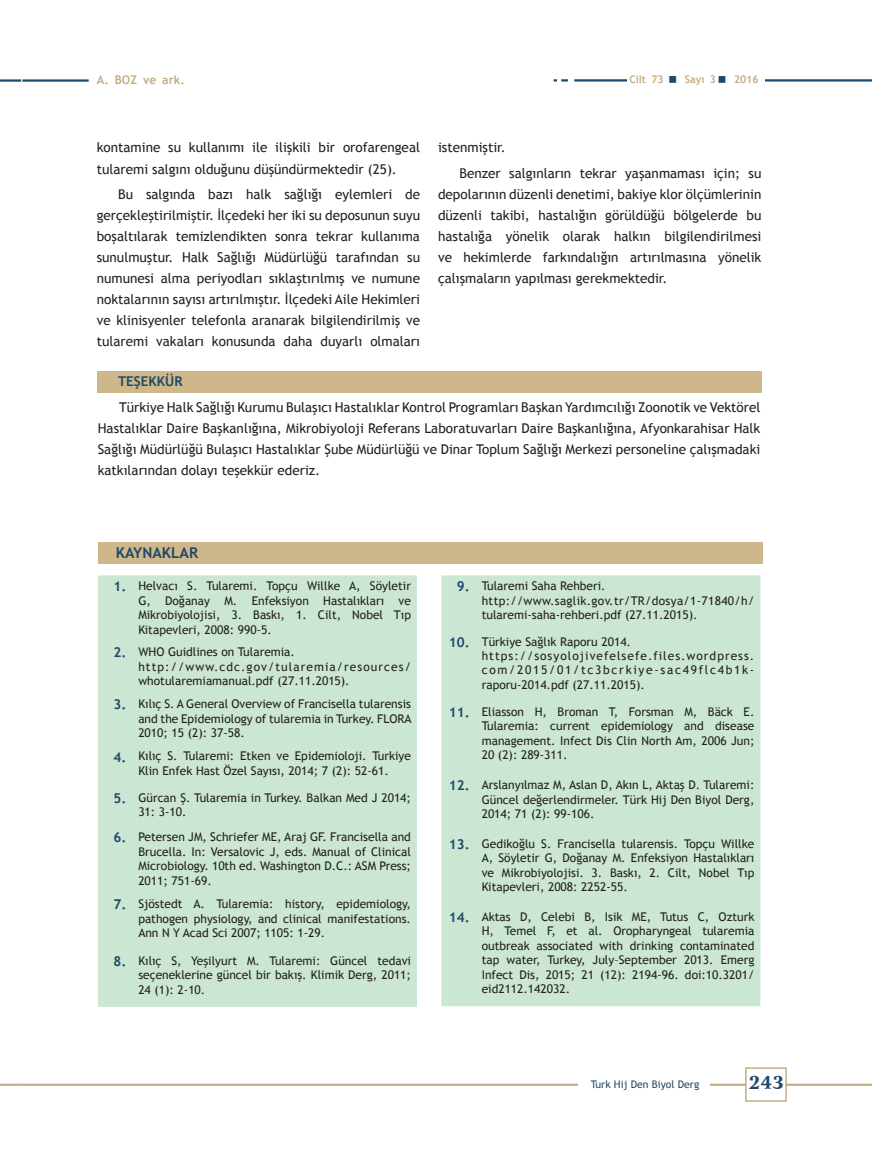
<style>
.page{position:relative;width:872px;height:1170px;background:#fff}
.page>*{position:absolute;margin:0;border:0;box-sizing:border-box;transform-origin:0 0}
.t1{font:900 18px "Arrus BT";color:#244a67}
.metin{font:700 15px "Trebuchet MS";color:#1e4967}
.t2{font:13.5px/21px "Trebuchet MS";color:#231f20;text-align:justify}
.metin-2{font:700 13.5px "Trebuchet MS";color:#1e4967}
.metin-3{font:12px/14.4px "Trebuchet MS";color:#231f20;text-align:justify}
.metin-4{font:12px/14.4px "Trebuchet MS";letter-spacing:.085em;color:#231f20}
.metin-5{font:700 12px "Trebuchet MS";color:#c4ae83}
.t3{font:10.5px "Trebuchet MS";color:#244a67}
.t4{font:700 10.5px "Trebuchet MS";color:#c4ae83}
</style>
<div class="page">
<hr style="left:21px;top:1083px;width:851px;height:2px;background:#c4ae83">
<div style="left:745px;top:1067px;width:42px;height:34px;background:#fff;border:2px solid #c4ae83"></div>
<div style="left:578px;top:1077px;width:132px;height:17px;background:#fff"></div>
<hr style="left:0;top:1083px;width:21px;height:2px;background:#c4ae83">
<hr style="left:553px;top:79px;width:319px;height:2px;background:#1e4967">
<div style="left:627px;top:73px;width:138px;height:13px;background:#fff"></div>
<svg style="left:568px;top:79px;width:6px;height:2px"></svg>
<hr style="left:0;top:79px;width:21px;height:3px;background:#1e4967">
<hr style="left:22px;top:79px;width:67px;height:3px;background:#1e4967">
<div style="left:97px;top:371px;width:664px;height:21px;background:#ceb78a"></div>
<div style="left:98px;top:542px;width:664px;height:21px;background:#ceb78a"></div>
<div style="left:98px;top:575px;width:319px;height:431px;background:#cbe6d3"></div>
<div style="left:441px;top:575px;width:319px;height:431px;background:#cbe6d3"></div>
<p class="metin-5" style="left:97px;top:72px;width:90px">A. BOZ ve ark.</p>
<p class="t4" style="left:629px;top:73px;width:36px">Cilt 73</p>
<p class="t4" style="left:685px;top:73px;width:33px">Sayı 3</p>
<p class="t4" style="left:734px;top:73px;width:26px">2016</p>
<p class="t2" style="left:97px;top:137px;width:325px">kontamine su kullanımı ile ilişkili bir orofarengeal tularemi salgını olduğunu düşündürmektedir (25).</p>
<p class="t2" style="left:97px;top:184px;width:325px;text-indent:21px">Bu salgında bazı halk sağlığı eylemleri de gerçekleştirilmiştir. İlçedeki her iki su deposunun suyu boşaltılarak temizlendikten sonra tekrar kullanıma sunulmuştur. Halk Sağlığı Müdürlüğü tarafından su numunesi alma periyodları sıklaştırılmış ve numune noktalarının sayısı artırılmıştır. İlçedeki Aile Hekimleri ve klinisyenler telefonla aranarak bilgilendirilmiş ve tularemi vakaları konusunda daha duyarlı olmaları</p>
<p class="t2" style="left:438px;top:137px;width:69px">istenmiştir.</p>
<p class="t2" style="left:438px;top:163px;width:325px;text-indent:21px">Benzer salgınların tekrar yaşanmaması için; su depolarının düzenli denetimi, bakiye klor ölçümlerinin düzenli takibi, hastalığın görüldüğü bölgelerde bu hastalığa yönelik olarak halkın bilgilendirilmesi ve hekimlerde farkındalığın artırılmasına yönelik çalışmaların yapılması gerekmektedir.</p>
<p class="metin-2" style="left:118px;top:372px;width:66px">TEŞEKKÜR</p>
<p class="t2" style="left:98px;top:397px;width:664px;text-indent:21px">Türkiye Halk Sağlığı Kurumu Bulaşıcı Hastalıklar Kontrol Programları Başkan Yardımcılığı Zoonotik ve Vektörel Hastalıklar Daire Başkanlığına, Mikrobiyoloji Referans Laboratuvarları Daire Başkanlığına, Afyonkarahisar Halk Sağlığı Müdürlüğü Bulaşıcı Hastalıklar Şube Müdürlüğü ve Dinar Toplum Sağlığı Merkezi personeline çalışmadaki katkılarından dolayı teşekkür ederiz.</p>
<p class="metin" style="left:116px;top:542px;width:84px">KAYNAKLAR</p>
<p class="metin-2" style="left:113px;top:578px;width:14px">1.</p>
<p class="metin-3" style="left:138px;top:579px;width:274px">Helvacı S. Tularemi. Topçu Willke A, Söyletir G, Doğanay M. Enfeksiyon Hastalıkları ve Mikrobiyolojisi, 3. Baskı, 1. Cilt, Nobel Tıp Kitapevleri, 2008: 990-5.</p>
<p class="metin-2" style="left:113px;top:644px;width:14px">2.</p>
<p class="metin-3" style="left:138px;top:645px;width:158px">WHO Guidlines on Tularemia.</p>
<p class="metin-4" style="left:138px;top:659px;width:274px">http://www.cdc.gov/tularemia/resources/ whotularemiamanual.pdf (27.11.2015).</p>
<p class="metin-2" style="left:113px;top:696px;width:14px">3.</p>
<p class="metin-3" style="left:138px;top:697px;width:275px">Kılıç S. A General Overview of Francisella tularensis and the Epidemiology of tularemia in Turkey. FLORA 2010; 15 (2): 37-58.</p>
<p class="metin-2" style="left:113px;top:748px;width:14px">4.</p>
<p class="metin-3" style="left:138px;top:749px;width:274px">Kılıç S. Tularemi: Etken ve Epidemioloji. Turkiye<br>Klin Enfek Hast Özel Sayısı, 2014; 7 (2): 52-61.</p>
<p class="metin-2" style="left:113px;top:789px;width:14px">5.</p>
<p class="metin-3" style="left:138px;top:790px;width:274px">Gürcan Ş. Tularemia in Turkey. Balkan Med J 2014;<br>31: 3-10.</p>
<p class="metin-2" style="left:113px;top:829px;width:14px">6.</p>
<p class="metin-3" style="left:138px;top:830px;width:274px">Petersen JM, Schriefer ME, Araj GF. Francisella and Brucella. In: Versalovic J, eds. Manual of Clinical Microbiology. 10th ed. Washington D.C.: ASM Press; 2011; 751-69.</p>
<p class="metin-2" style="left:113px;top:896px;width:14px">7.</p>
<p class="metin-3" style="left:138px;top:896px;width:274px">Sjöstedt A. Tularemia: history, epidemiology, pathogen physiology, and clinical manifestations.<br>Ann N Y Acad Sci 2007; 1105: 1-29.</p>
<p class="metin-2" style="left:113px;top:952px;width:14px">8.</p>
<p class="metin-3" style="left:138px;top:953px;width:274px">Kılıç S, Yeşilyurt M. Tularemi: Güncel tedavi seçeneklerine güncel bir bakış. Klimik Derg, 2011; 24 (1): 2-10.</p>
<p class="metin-2" style="left:457px;top:578px;width:14px">9.</p>
<p class="metin-3" style="left:482px;top:579px;width:125px">Tularemi Saha Rehberi.</p>
<p class="metin-3" style="left:482px;top:593px;width:274px">http://www.saglik.gov.tr/TR/dosya/1-71840/h/ tularemi-saha-rehberi.pdf (27.11.2015).</p>
<p class="metin-2" style="left:449px;top:633px;width:22px">10.</p>
<p class="metin-3" style="left:482px;top:634px;width:151px">Türkiye Sağlık Raporu 2014.</p>
<p class="metin-3" style="left:482px;top:648px;width:274px">https://sosyolojivefelsefe.files.wordpress. com/2015/01/tc3bcrkiye-sac49flc4b1k&shy;raporu-2014.pdf (27.11.2015).</p>
<p class="metin-2" style="left:449px;top:703px;width:22px">11.</p>
<p class="metin-3" style="left:482px;top:704px;width:274px">Eliasson H, Broman T, Forsman M, Bäck E.<br>Tularemia: current epidemiology and disease management. Infect Dis Clin North Am, 2006 Jun; 20 (2): 289-311.</p>
<p class="metin-2" style="left:449px;top:777px;width:22px">12.</p>
<p class="metin-3" style="left:482px;top:777px;width:274px">Arslanyılmaz M, Aslan D, Akın L, Aktaş D. Tularemi:<br>Güncel değerlendirmeler. Türk Hij Den Biyol Derg, 2014; 71 (2): 99-106.</p>
<p class="metin-2" style="left:449px;top:835px;width:22px">13.</p>
<p class="metin-3" style="left:482px;top:836px;width:274px">Gedikoğlu S. Francisella tularensis. Topçu Willke A, Söyletir G, Doğanay M. Enfeksiyon Hastalıkları ve Mikrobiyolojisi. 3. Baskı, 2. Cilt, Nobel Tıp Kitapevleri, 2008: 2252-55.</p>
<p class="metin-2" style="left:449px;top:908px;width:22px">14.</p>
<p class="metin-3" style="left:482px;top:909px;width:274px">Aktas D, Celebi B, Isik ME, Tutus C, Ozturk H, Temel F, et al. Oropharyngeal tularemia outbreak associated with drinking contaminated tap water, Turkey, July–September 2013. Emerg Infect Dis, 2015; 21 (12): 2194-96. doi:10.3201/ eid2112.142032.</p>
<p class="t3" style="left:591px;top:1078px;width:110px">Turk Hij Den Biyol Derg</p>
<h1 class="t1" style="left:749px;top:1071px;width:37px">243</h1>
</div>
